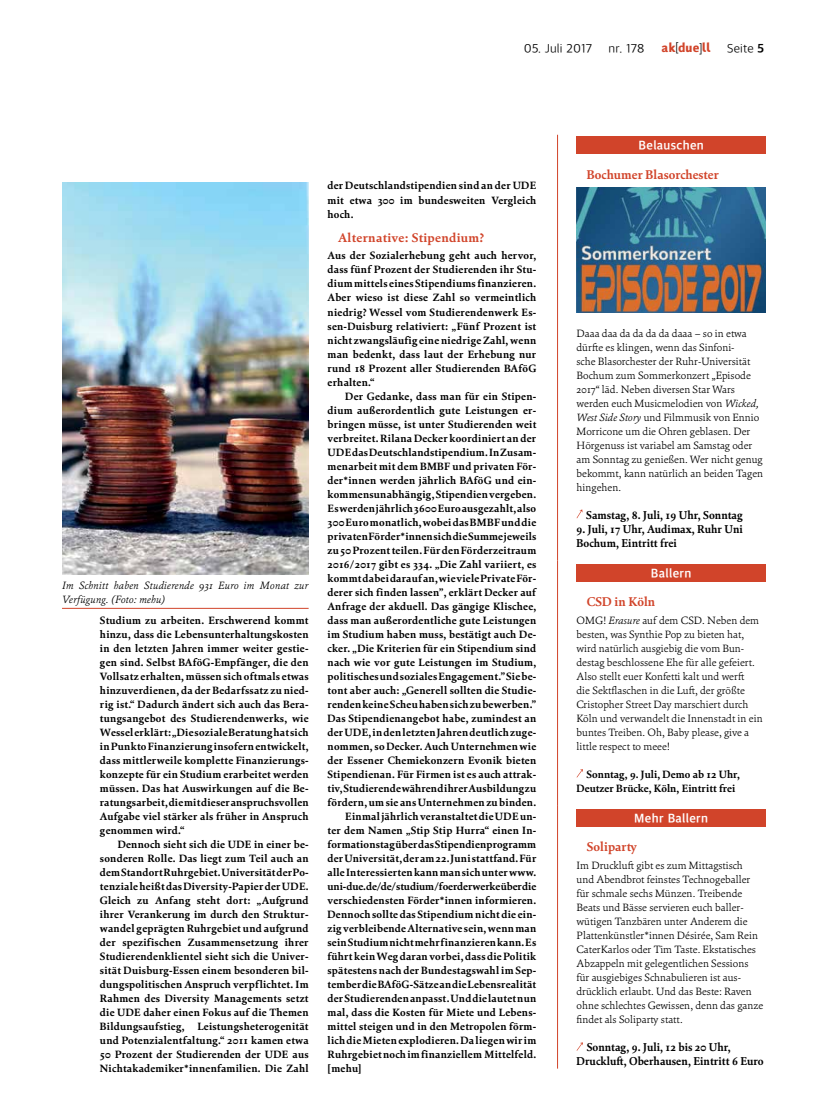
<style>
.page{position:relative;width:826px;height:1110px;background:#fff}
.page>*{position:absolute;margin:0;border:0;box-sizing:border-box;transform-origin:0 0}
.t1{font:700 12.75px "Cala";color:#d1442a}
.t2{font:700 12.75px "Akduell Apple SD Gothic Neo";letter-spacing:.03em;color:#fff;scale:.96 1}
.t3{font:300 12.5px "Akduell Apple SD Gothic Neo";letter-spacing:.01em;color:#000}
.t4{font:700 12.5px "Cala";letter-spacing:.02em;color:#d1442a}
.t5{font:12.5px "Akduell 03";letter-spacing:.02em;color:#d1442a}
.t6{font:700 11.38px/14px "Cala";color:#000;scale:.96 1}
.t7{font:700 10.62px/14px "Cala";letter-spacing:.02em;color:#000;text-align:justify}
.t8{font:300 10.62px/14px "Cala";color:#000}
.t9{font:italic 300 10.62px/14px "Cala";letter-spacing:.01em;color:#000}
.t10{font:700 10.62px/14px "Cala";color:#000}
.t11{font:700 10.62px "Cala";letter-spacing:-.005em;color:#000}
.s1{color:#000}
.s2{font-weight:700}
.s3{font-style:italic}
</style>
<div class="page">
<hr style="left:62px;top:608px;width:246px;height:1px;background:#d1442a">
<img style="left:62px;top:182px;width:246px;height:392px">
<hr style="left:557px;top:135px;width:1px;height:425px;background:#d1442a">
<hr style="left:557px;top:560px;width:1px;height:245px;background:#d1442a">
<hr style="left:557px;top:805px;width:1px;height:263px;background:#d1442a">
<div style="left:576px;top:136px;width:190px;height:18px;background:#d1442a"></div>
<img style="left:576px;top:187px;width:190px;height:125px">
<svg style="left:576px;top:509px;width:7px;height:9px"></svg>
<div style="left:576px;top:563px;width:190px;height:18px;background:#d1442a"></div>
<svg style="left:576px;top:769px;width:7px;height:8px"></svg>
<div style="left:576px;top:808px;width:190px;height:18px;background:#d1442a"></div>
<svg style="left:577px;top:1042px;width:6px;height:8px"></svg>
<p class="t3" style="left:524px;top:40px;width:70px">05. Juli 2017</p>
<p class="t3" style="left:608px;top:40px;width:37px">nr. 178</p>
<p class="t5" style="left:661px;top:42px;width:51px">ak<span class="s1">[</span>due<span class="s1">]</span>ll</p>
<p class="t3" style="left:727px;top:40px;width:38px">Seite <span class="s2">5</span></p>
<p class="t9" style="left:62px;top:578px;width:248px">Im Schnitt haben Studierende 931 Euro im Monat zur<br>Verfügung. (Foto: mehu)</p>
<p class="t7" style="left:100px;top:613px;width:210px">Studium zu arbeiten. Erschwerend kommt hinzu, dass die Lebensunterhaltungskosten in den letzten Jahren immer weiter gestie&shy;gen sind. Selbst BAföG-Empfänger, die den Vollsatz erhalten, müssen sich oftmals etwas hinzuverdienen, da der Bedarfssatz zu nied&shy;rig ist.“ Dadurch ändert sich auch das Bera&shy;tungsangebot des Studierendenwerks, wie Wessel erklärt: „Die soziale Beratung hat sich in Punkto Finanzierung insofern entwickelt, dass mittlerweile komplette Finanzierungs&shy;konzepte für ein Studium erarbeitet werden müssen. Das hat Auswirkungen auf die Be&shy;ratungsarbeit, die mit dieser anspruchsvollen Aufgabe viel stärker als früher in Anspruch genommen wird.“</p>
<p class="t7" style="left:100px;top:837px;width:210px;text-indent:18px">Dennoch sieht sich die UDE in einer be&shy;sonderen Rolle. Das liegt zum Teil auch an dem Standort Ruhrgebiet. Universität der Po&shy;tenziale heißt das Diversity-Papier der UDE.<br>Gleich zu Anfang steht dort: „Aufgrund ihrer Verankerung im durch den Struktur&shy;wandel geprägten Ruhrgebiet und aufgrund der spezifischen Zusammensetzung ihrer Studierendenklientel sieht sich die Univer&shy;sität Duisburg-Essen einem besonderen bil&shy;dungspolitischen Anspruch verpflichtet. Im Rahmen des Diversity Managements setzt die UDE daher einen Fokus auf die Themen Bildungsaufstieg, Leistungsheterogenität und Potenzialentfaltung.“ 2011 kamen etwa 50 Prozent der Studierenden der UDE aus Nichtakademiker*innenfamilien. Die Zahl</p>
<p class="t7" style="left:327px;top:179px;width:210px">der Deutschlandstipendien sind an der UDE mit etwa 300 im bundesweiten Vergleich hoch.</p>
<p class="t4" style="left:338px;top:230px;width:147px">Alternative: Stipendium?</p>
<p class="t7" style="left:327px;top:249px;width:210px">Aus der Sozialerhebung geht auch hervor, dass fünf Prozent der Studierenden ihr Stu&shy;dium mittels eines Stipendiums finanzieren.<br>Aber wieso ist diese Zahl so vermeintlich niedrig? Wessel vom Studierendenwerk Es&shy;sen-Duisburg relativiert: „Fünf Prozent ist nicht zwangsläufig eine niedrige Zahl, wenn man bedenkt, dass laut der Erhebung nur rund 18 Prozent aller Studierenden BAföG erhalten.“</p>
<p class="t7" style="left:345px;top:389px;width:192px">Der Gedanke, dass man für ein Stipen-</p>
<p class="t7" style="left:327px;top:403px;width:210px">dium außerordentlich gute Leistungen er-</p>
<p class="t7" style="left:327px;top:417px;width:210px">bringen müsse, ist unter Studierenden weit</p>
<p class="t7" style="left:327px;top:431px;width:210px">verbreitet. Rilana Decker koordiniert an der</p>
<p class="t7" style="left:327px;top:445px;width:210px">UDE das Deutschlandstipendium. In Zusam-</p>
<p class="t7" style="left:327px;top:459px;width:210px">menarbeit mit dem BMBF und privaten För-</p>
<p class="t7" style="left:327px;top:473px;width:210px">der*innen werden jährlich BAföG und ein-</p>
<p class="t7" style="left:327px;top:487px;width:210px">kommensunabhängig, Stipendien vergeben.</p>
<p class="t7" style="left:327px;top:501px;width:210px">Es werden jährlich 3600 Euro ausgezahlt, also</p>
<p class="t7" style="left:327px;top:515px;width:210px">300 Euro monatlich, wobei das BMBF und die</p>
<p class="t7" style="left:327px;top:529px;width:210px">privaten Förder*innen sich die Summe jeweils</p>
<p class="t7" style="left:327px;top:543px;width:210px">zu 50 Prozent teilen. Für den Förderzeitraum</p>
<p class="t7" style="left:327px;top:557px;width:210px">2016/2017 gibt es 334. „Die Zahl variiert, es</p>
<p class="t7" style="left:327px;top:571px;width:210px">kommt dabei darauf an, wie viele Private För-</p>
<p class="t7" style="left:327px;top:585px;width:210px">derer sich finden lassen”, erklärt Decker auf</p>
<p class="t7" style="left:327px;top:599px;width:210px">Anfrage der akduell. Das gängige Klischee,</p>
<p class="t7" style="left:327px;top:613px;width:210px">dass man außerordentliche gute Leistungen</p>
<p class="t7" style="left:327px;top:627px;width:210px">im Studium haben muss, bestätigt auch De-</p>
<p class="t7" style="left:327px;top:641px;width:210px">cker. „Die Kriterien für ein Stipendium sind</p>
<p class="t7" style="left:327px;top:655px;width:210px">nach wie vor gute Leistungen im Studium,</p>
<p class="t7" style="left:327px;top:669px;width:210px">politisches und soziales Engagement.” Sie be-</p>
<p class="t7" style="left:327px;top:683px;width:210px">tont aber auch: „Generell sollten die Studie-</p>
<p class="t7" style="left:327px;top:697px;width:210px">renden keine Scheu haben sich zu bewerben.”</p>
<p class="t7" style="left:327px;top:711px;width:210px">Das Stipendienangebot habe, zumindest an</p>
<p class="t7" style="left:327px;top:725px;width:210px">der UDE, in den letzten Jahren deutlich zuge-</p>
<p class="t7" style="left:327px;top:739px;width:210px">nommen, so Decker. Auch Unternehmen wie</p>
<p class="t7" style="left:327px;top:753px;width:210px">der Essener Chemiekonzern Evonik bieten</p>
<p class="t7" style="left:327px;top:767px;width:210px">Stipendienan. Für Firmen ist es auch attrak-</p>
<p class="t7" style="left:327px;top:781px;width:210px">tiv, Studierende während ihrer Ausbildung zu</p>
<p class="t7" style="left:327px;top:795px;width:210px">fördern, um sie ans Unternehmen zu binden.</p>
<p class="t7" style="left:345px;top:809px;width:192px">Einmal jährlich veranstaltet die UDE un-</p>
<p class="t7" style="left:327px;top:823px;width:210px">ter dem Namen „Stip Stip Hurra“ einen In-</p>
<p class="t7" style="left:327px;top:837px;width:210px">formationstag über das Stipendienprogramm</p>
<p class="t7" style="left:327px;top:851px;width:210px">der Universität, der am 22. Juni stattfand. Für</p>
<p class="t7" style="left:327px;top:865px;width:210px">alle Interessierten kann man sich unter www.</p>
<p class="t11" style="left:327px;top:879px;width:210px">uni-due.de/de/studium/foerderwerke über die</p>
<p class="t7" style="left:327px;top:893px;width:210px">verschiedensten Förder*innen informieren.</p>
<p class="t7" style="left:327px;top:907px;width:210px">Dennoch sollte das Stipendium nicht die ein-</p>
<p class="t7" style="left:327px;top:921px;width:210px">zig verbleibende Alternative sein, wenn man</p>
<p class="t7" style="left:327px;top:935px;width:210px">sein Studium nicht mehr finanzieren kann. Es</p>
<p class="t7" style="left:327px;top:949px;width:210px">führt kein Weg daran vorbei, dass die Politik</p>
<p class="t7" style="left:327px;top:963px;width:210px">spätestens nach der Bundestagswahl im Sep-</p>
<p class="t7" style="left:327px;top:977px;width:210px">tember die BAföG-Sätze an die Lebensrealität</p>
<p class="t7" style="left:327px;top:991px;width:210px">der Studierenden anpasst. Und die lautet nun</p>
<p class="t7" style="left:327px;top:1005px;width:210px">mal, dass die Kosten für Miete und Lebens-</p>
<p class="t7" style="left:327px;top:1019px;width:210px">mittel steigen und in den Metropolen förm-</p>
<p class="t7" style="left:327px;top:1033px;width:210px">lich die Mieten explodieren. Da liegen wir im</p>
<p class="t7" style="left:327px;top:1047px;width:210px">Ruhrgebiet noch im finanziellem Mittelfeld.</p>
<p class="t7" style="left:327px;top:1061px;width:36px">[mehu]</p>
<p class="t2" style="left:638px;top:136px;width:70px">Belauschen</p>
<p class="t1" style="left:587px;top:166px;width:133px">Bochumer Blasorchester</p>
<p class="t8" style="left:576px;top:326px;width:188px">Daaa daa da da da da daaa – so in etwa dürfte es klingen, wenn das Sinfoni-<br>sche Blasorchester der Ruhr-Universität Bochum zum Sommerkonzert „Episode 2017“ läd. Neben diversen Star Wars werden euch Musicmelodien von <span class="s3">Wicked, West Side Story</span> und Filmmusik von Ennio Morricone um die Ohren geblasen. Der Hörgenuss ist variabel am Samstag oder am Sonntag zu genießen. Wer nicht genug bekommt, kann natürlich an beiden Tagen hingehen.</p>
<p class="t6" style="left:586px;top:507px;width:164px">Samstag, 8. Juli, 19 Uhr, Sonntag</p>
<p class="t6" style="left:576px;top:521px;width:175px">9. Juli, 17 Uhr, Audimax, Ruhr Uni<br>Bochum, Eintritt frei</p>
<p class="t2" style="left:651px;top:563px;width:44px">Ballern</p>
<p class="t1" style="left:587px;top:593px;width:70px">CSD in Köln</p>
<p class="t8" style="left:576px;top:613px;width:187px">OMG! <span class="s3">Erasure</span> auf dem CSD. Neben dem besten, was Synthie Pop zu bieten hat, wird natürlich ausgiebig die vom Bun&shy;destag beschlossene Ehe für alle gefeiert.<br>Also stellt euer Konfetti kalt und werft<br>die Sektflaschen in die Luft, der größte Cristopher Street Day marschiert durch Köln und verwandelt die Innenstadt in ein buntes Treiben. Oh, Baby please, give a little respect to meee!</p>
<p class="t10" style="left:576px;top:767px;width:165px;text-indent:10px">Sonntag, 9. Juli, Demo ab 12 Uhr,<br>Deutzer Brücke, Köln, Eintritt frei</p>
<p class="t2" style="left:634px;top:808px;width:79px">Mehr Ballern</p>
<p class="t1" style="left:587px;top:838px;width:51px">Soliparty</p>
<p class="t8" style="left:576px;top:858px;width:188px">Im Druckluft gibt es zum Mittagstisch<br>und Abendbrot feinstes Technogeballer für schmale sechs Münzen. Treibende Beats und Bässe servieren euch baller&shy;wütigen Tanzbären unter Anderem die Plattenkünstler*innen Désirée, Sam Rein CaterKarlos oder Tim Taste. Ekstatisches Abzappeln mit gelegentlichen Sessions für ausgiebiges Schnabulieren ist aus&shy;drücklich erlaubt. Und das Beste: Raven ohne schlechtes Gewissen, denn das ganze findet als Soliparty statt.</p>
<p class="t6" style="left:576px;top:1039px;width:196px;text-indent:10px">Sonntag, 9. Juli, 12 bis 20 Uhr,<br>Druckluft, Oberhausen, Eintritt 6 Euro</p>
</div>
